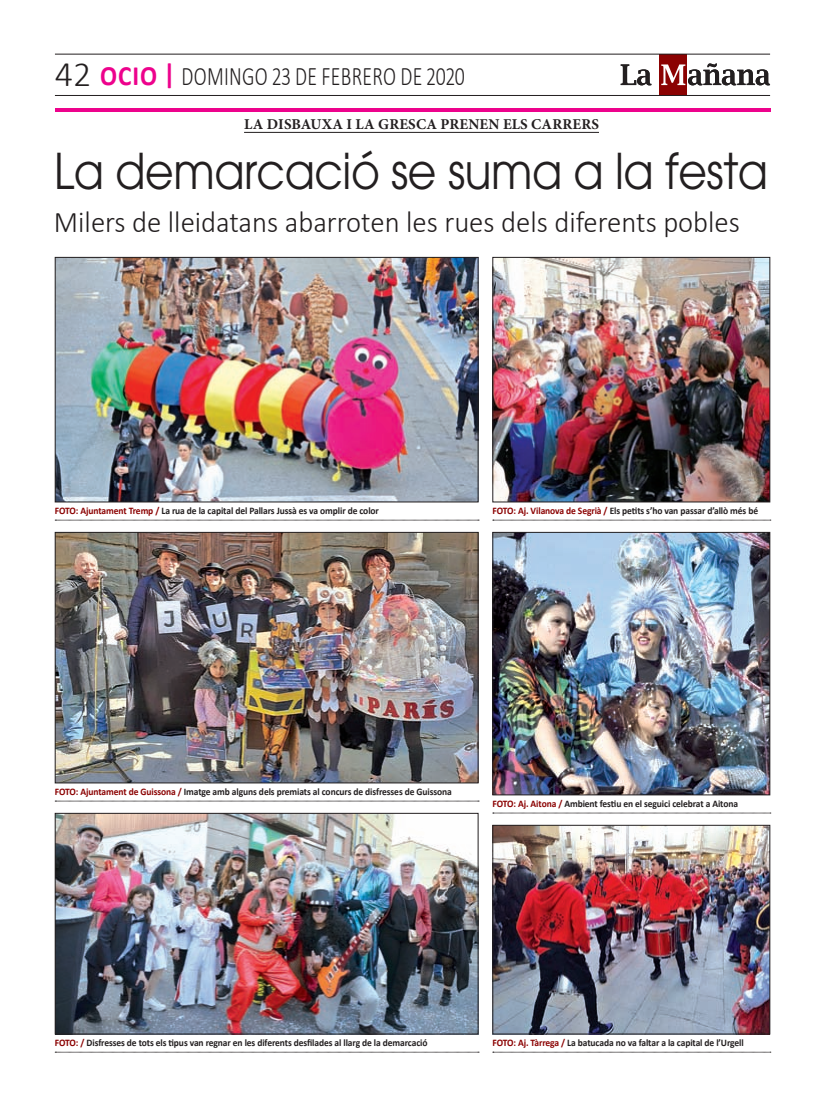
<style>
.page{position:relative;width:823px;height:1106px;background:#fff}
.page>*{position:absolute;margin:0;border:0;box-sizing:border-box;transform-origin:0 0}
.t1{font:49px "Avant Garde";letter-spacing:-.01em;color:#231f20;scale:.9 1}
.t2{font:300 30px "Calibri";color:#231f20;scale:.96 1}
.t3{font:300 26.8px "Calibri";letter-spacing:.015em;color:#231f20;scale:.74 1}
.t4{font:700 15px "Minion Pro";letter-spacing:.01em;color:#231f20}
.t5{font:700 10px "Calibri";letter-spacing:-.01em;color:#231f20;scale:.95 1}
.s1{font-size:36px}
.s2{font-weight:700;font-size:28px;color:#ed028c}
.s3{color:#8b0202}
</style>
<div class="page">
<div style="left:659px;top:54px;width:27px;height:41px;background:#8b0202"></div>
<svg style="left:661px;top:63px;width:108px;height:22px"></svg>
<svg style="left:620px;top:64px;width:31px;height:21px"></svg>
<hr style="left:55px;top:54px;width:714px;height:1px;background:#231f20">
<hr style="left:55px;top:95px;width:714px;height:1px;background:#231f20">
<hr style="left:55px;top:108px;width:714px;height:3px;background:#ed028c">
<hr style="left:244px;top:132px;width:354px;height:1px;background:#231f20">
<svg style="left:492px;top:520px;width:278px;height:1px"></svg>
<img style="left:494px;top:259px;width:273px;height:241px">
<div style="left:492px;top:257px;width:277px;height:245px;border:1px solid #231f20"></div>
<svg style="left:55px;top:520px;width:424px;height:1px"></svg>
<img style="left:57px;top:259px;width:419px;height:241px">
<div style="left:55px;top:257px;width:423px;height:245px;border:1px solid #231f20"></div>
<svg style="left:492px;top:1051px;width:278px;height:1px"></svg>
<img style="left:494px;top:827px;width:273px;height:205px">
<div style="left:492px;top:825px;width:277px;height:209px;border:1px solid #231f20"></div>
<svg style="left:492px;top:812px;width:278px;height:1px"></svg>
<img style="left:494px;top:534px;width:273px;height:259px">
<div style="left:492px;top:532px;width:277px;height:263px;border:1px solid #231f20"></div>
<svg style="left:55px;top:1051px;width:424px;height:1px"></svg>
<svg style="left:55px;top:800px;width:424px;height:1px"></svg>
<img style="left:57px;top:815px;width:419px;height:217px">
<div style="left:55px;top:813px;width:423px;height:221px;border:1px solid #231f20"></div>
<img style="left:57px;top:534px;width:419px;height:247px">
<div style="left:55px;top:532px;width:423px;height:251px;border:1px solid #231f20"></div>
<p class="t3" style="left:55px;top:60px;width:555px"><span class="s1">42</span> <span class="s2">OCIO |</span> DOMINGO 23 DE FEBRERO DE 2020</p>
<p class="t4" style="left:244px;top:114px;width:356px">LA DISBAUXA I LA GRESCA PRENEN ELS CARRERS</p>
<p class="t1" style="left:54px;top:142px;width:794px">La demarcació se suma a la festa</p>
<p class="t2" style="left:54px;top:203px;width:715px">Milers de lleidatans abarroten les rues dels diferents pobles</p>
<p class="t5" style="left:55px;top:504px;width:342px"><span class="s3">FOTO: Ajuntament Tremp /</span> La rua de la capital del Pallars Jussà es va omplir de color</p>
<p class="t5" style="left:492px;top:504px;width:281px"><span class="s3">FOTO: Aj. Vilanova de Segrià /</span> Els petits s’ho van passar d’allò més bé</p>
<p class="t5" style="left:55px;top:785px;width:419px"><span class="s3">FOTO: Ajuntament de Guissona /</span> Imatge amb alguns dels premiats al concurs de disfresses de Guissona</p>
<p class="t5" style="left:492px;top:797px;width:260px"><span class="s3">FOTO: Aj. Aitona /</span> Ambient festiu en el seguici celebrat a Aitona</p>
<p class="t5" style="left:55px;top:1036px;width:393px"><span class="s3">FOTO: /</span> Disfresses de tots els tipus van regnar en les diferents desfilades al llarg de la demarcació</p>
<p class="t5" style="left:492px;top:1036px;width:266px"><span class="s3">FOTO: Aj. Tàrrega /</span> La batucada no va faltar a la capital de l’Urgell</p>
</div>
